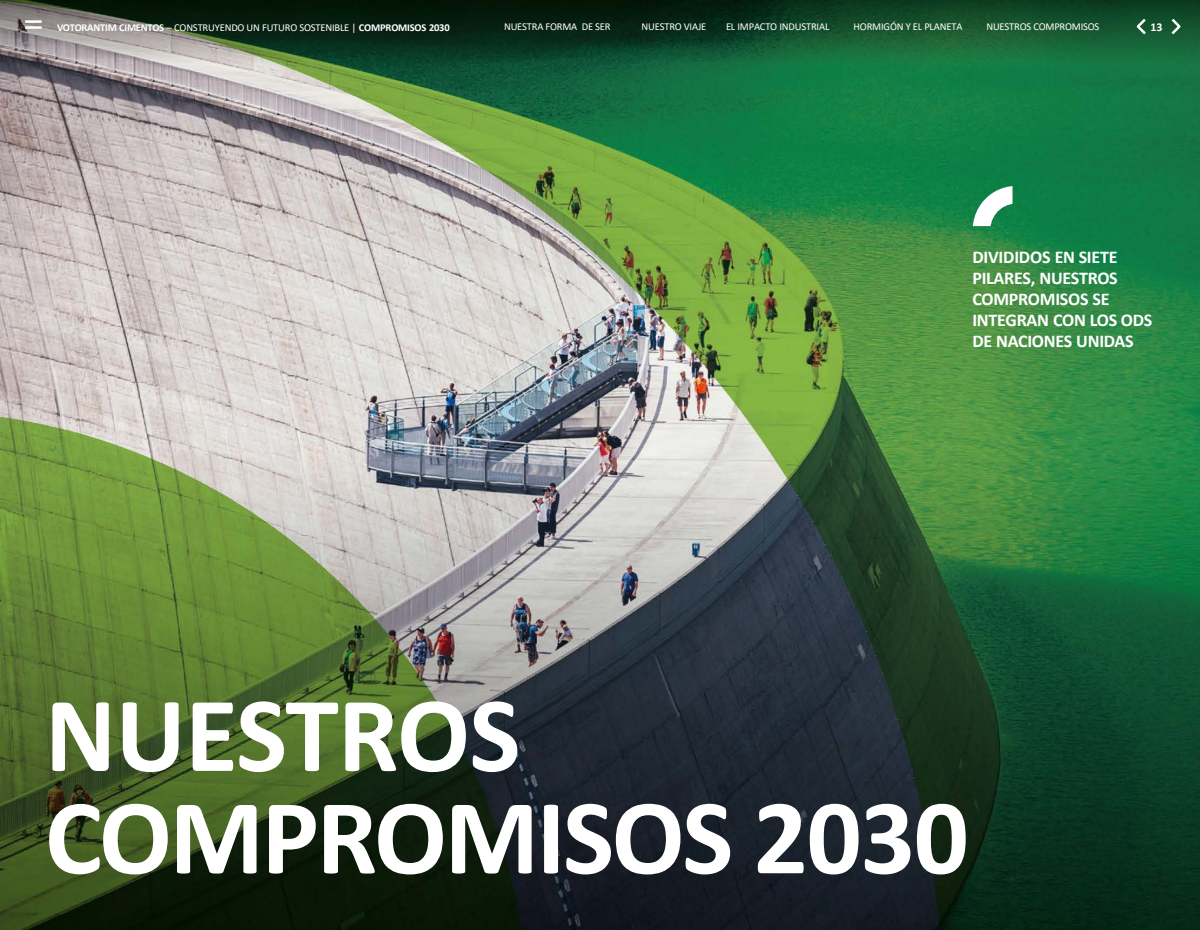
<style>
.page{position:relative;width:1200px;height:930px;background:#fff}
.page>*{position:absolute;margin:0;border:0;box-sizing:border-box;transform-origin:0 0}
.t1{font:700 108px/102.4px "Calibri";letter-spacing:-.02em;color:#fff}
.t2{font:700 18px/21px "Calibri";letter-spacing:-.015em;color:#fff}
.t3{font:700 12px "Calibri";color:#fff}
.t4{font:10.5px "Calibri";letter-spacing:-.015em;color:#fff}
.t5{font:700 10.5px "Calibri";letter-spacing:-.02em;color:#fff}
.s1{font-weight:400}
</style>
<div class="page">
<img style="left:0;top:0;width:1200px;height:930px">
<svg style="left:973px;top:186px;width:39px;height:40px"></svg>
<svg style="left:1169px;top:16px;width:14px;height:21px"></svg>
<svg style="left:1134px;top:16px;width:15px;height:21px"></svg>
<hr style="left:25px;top:20px;width:17px;height:3px;background:#fff">
<hr style="left:25px;top:26px;width:17px;height:3px;background:#fff">
<p class="t5" style="left:57px;top:20px;width:394px">VOTORANTIM CIMENTOS <span class="s1">– CONSTRUYENDO UN FUTURO SOSTENIBLE |</span> COMPROMISOS 2030</p>
<p class="t4" style="left:504px;top:19px;width:108px">NUESTRA FORMA DE SER</p>
<p class="t4" style="left:642px;top:19px;width:66px">NUESTRO VIAJE</p>
<p class="t4" style="left:726px;top:19px;width:105px">EL IMPACTO INDUSTRIAL</p>
<p class="t4" style="left:854px;top:19px;width:110px">HORMIGÓN Y EL PLANETA</p>
<p class="t4" style="left:986px;top:19px;width:115px">NUESTROS COMPROMISOS</p>
<p class="t3" style="left:1151px;top:18px;width:14px">13</p>
<p class="t2" style="left:972px;top:246px;width:181px">DIVIDIDOS EN SIETE<br>PILARES, NUESTROS<br>COMPROMISOS SE<br>INTEGRAN CON LOS ODS<br>DE NACIONES UNIDAS</p>
<p class="t1" style="left:45px;top:682px;width:925px">NUESTROS<br>COMPROMISOS 2030</p>
</div>
